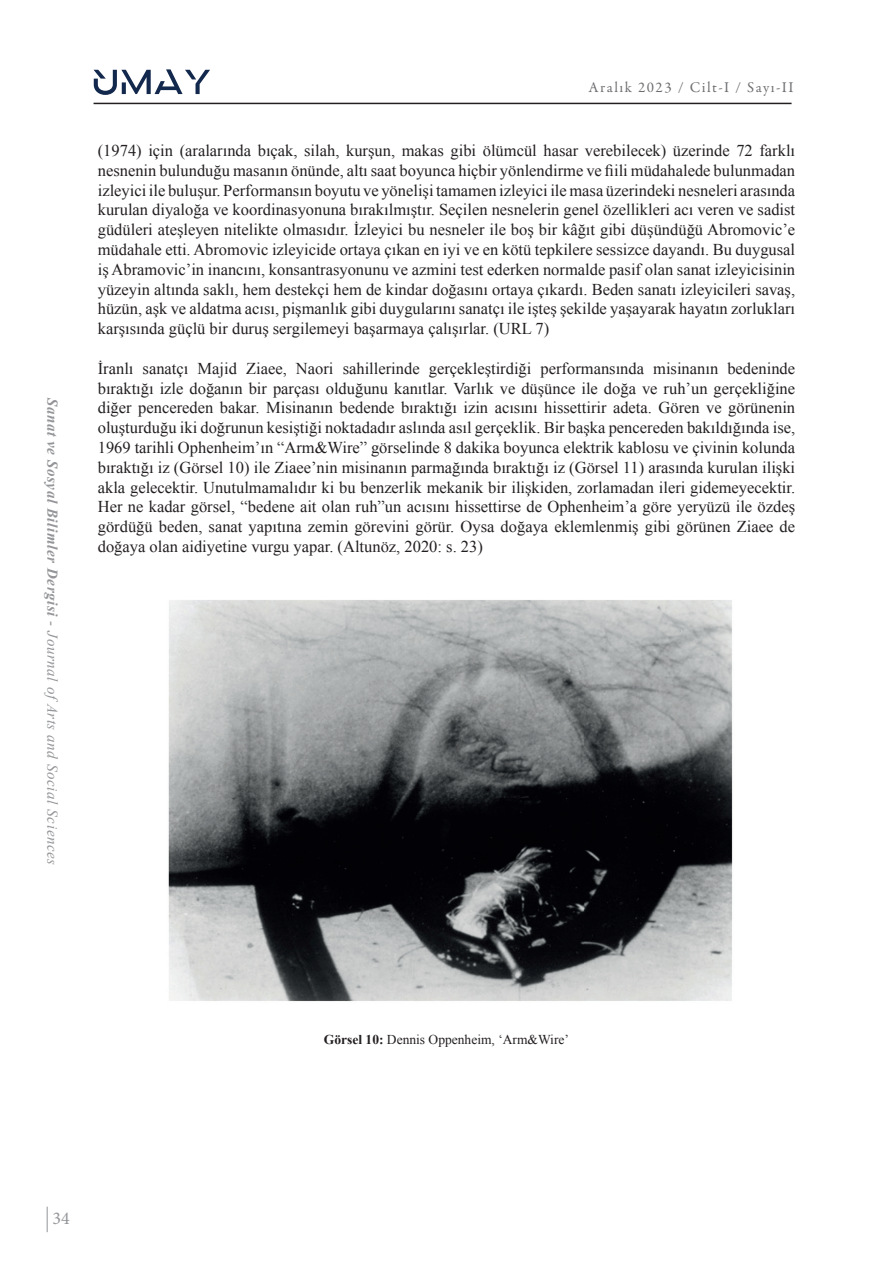
<style>
.page{position:relative;width:893px;height:1263px;background:#fff}
.page>*{position:absolute;margin:0;border:0;box-sizing:border-box;transform-origin:0 0}
.t1{font:18px "Minion Pro";color:#939598}
.t2{font:16.5px/19.8px "Times New Roman";color:#231f20;text-align:justify}
.t3{font:italic 15px "Times New Roman";letter-spacing:.04em;color:#939598}
.t4{font:15px "Garamond Premr Pro";letter-spacing:.1em;color:#6c6d70}
.t5{font:13.5px "Times New Roman";color:#231f20}
.s1{font-weight:700}
</style>
<div class="page">
<svg style="left:94px;top:69px;width:116px;height:26px"></svg>
<hr style="left:94px;top:103px;width:698px;height:1px;background:#231f20">
<svg style="left:47px;top:1206px;width:1px;height:26px"></svg>
<img style="left:168px;top:600px;width:565px;height:402px">
<p class="t3" style="left:63px;top:398px;width:469px;rotate:90deg"><span class="s1">Sanat ve Sosyal Bilimler Dergisi</span> - Journal ofArts and Social Sciences</p>
<p class="t4" style="left:589px;top:79px;width:207px">Aralık 2023 / Cilt-I / Sayı-II</p>
<p class="t2" style="left:98px;top:140px;width:699px">(1974) için (aralarında bıçak, silah, kurşun, makas gibi ölümcül hasar verebilecek) üzerinde 72 farklı nesnenin bulunduğu masanın önünde, altı saat boyunca hiçbir yönlendirme ve fiili müdahalede bulunmadan izleyici ile buluşur. Performansın boyutu ve yönelişi tamamen izleyici ile masa üzerindeki nesneleri arasında kurulan diyaloğa ve koordinasyonuna bırakılmıştır. Seçilen nesnelerin genel özellikleri acı veren ve sadist güdüleri ateşleyen nitelikte olmasıdır. İzleyici bu nesneler ile boş bir kâğıt gibi düşündüğü Abromovic’e müdahale etti. Abromovic izleyicide ortaya çıkan en iyi ve en kötü tepkilere sessizce dayandı. Bu duygusal iş Abramovic’in inancını, konsantrasyonunu ve azmini test ederken normalde pasif olan sanat izleyicisinin yüzeyin altında saklı, hem destekçi hem de kindar doğasını ortaya çıkardı. Beden sanatı izleyicileri savaş, hüzün, aşk ve aldatma acısı, pişmanlık gibi duygularını sanatçı ile işteş şekilde yaşayarak hayatın zorlukları karşısında güçlü bir duruş sergilemeyi başarmaya çalışırlar. (URL 7)</p>
<p class="t2" style="left:98px;top:358px;width:699px">İranlı sanatçı Majid Ziaee, Naori sahillerinde gerçekleştirdiği performansında misinanın bedeninde bıraktığı izle doğanın bir parçası olduğunu kanıtlar. Varlık ve düşünce ile doğa ve ruh’un gerçekliğine diğer pencereden bakar. Misinanın bedende bıraktığı izin acısını hissettirir adeta. Gören ve görünenin oluşturduğu iki doğrunun kesiştiği noktadadır aslında asıl gerçeklik. Bir başka pencereden bakıldığında ise, 1969 tarihli Ophenheim’ın “Arm&amp;Wire” görselinde 8 dakika boyunca elektrik kablosu ve çivinin kolunda bıraktığı iz (Görsel 10) ile Ziaee’nin misinanın parmağında bıraktığı iz (Görsel 11) arasında kurulan ilişki akla gelecektir. Unutulmamalıdır ki bu benzerlik mekanik bir ilişkiden, zorlamadan ileri gidemeyecektir.<br>Her ne kadar görsel, “bedene ait olan ruh”un acısını hissettirse de Ophenheim’a göre yeryüzü ile özdeş gördüğü beden, sanat yapıtına zemin görevini görür. Oysa doğaya eklemlenmiş gibi görünen Ziaee de doğaya olan aidiyetine vurgu yapar. (Altunöz, 2020: s. 23)</p>
<p class="t1" style="left:52px;top:1206px;width:19px">34</p>
<p class="t5" style="left:324px;top:1030px;width:247px"><span class="s1">Görsel 10:</span> Dennis Oppenheim, ‘Arm&amp;Wire’</p>
</div>
